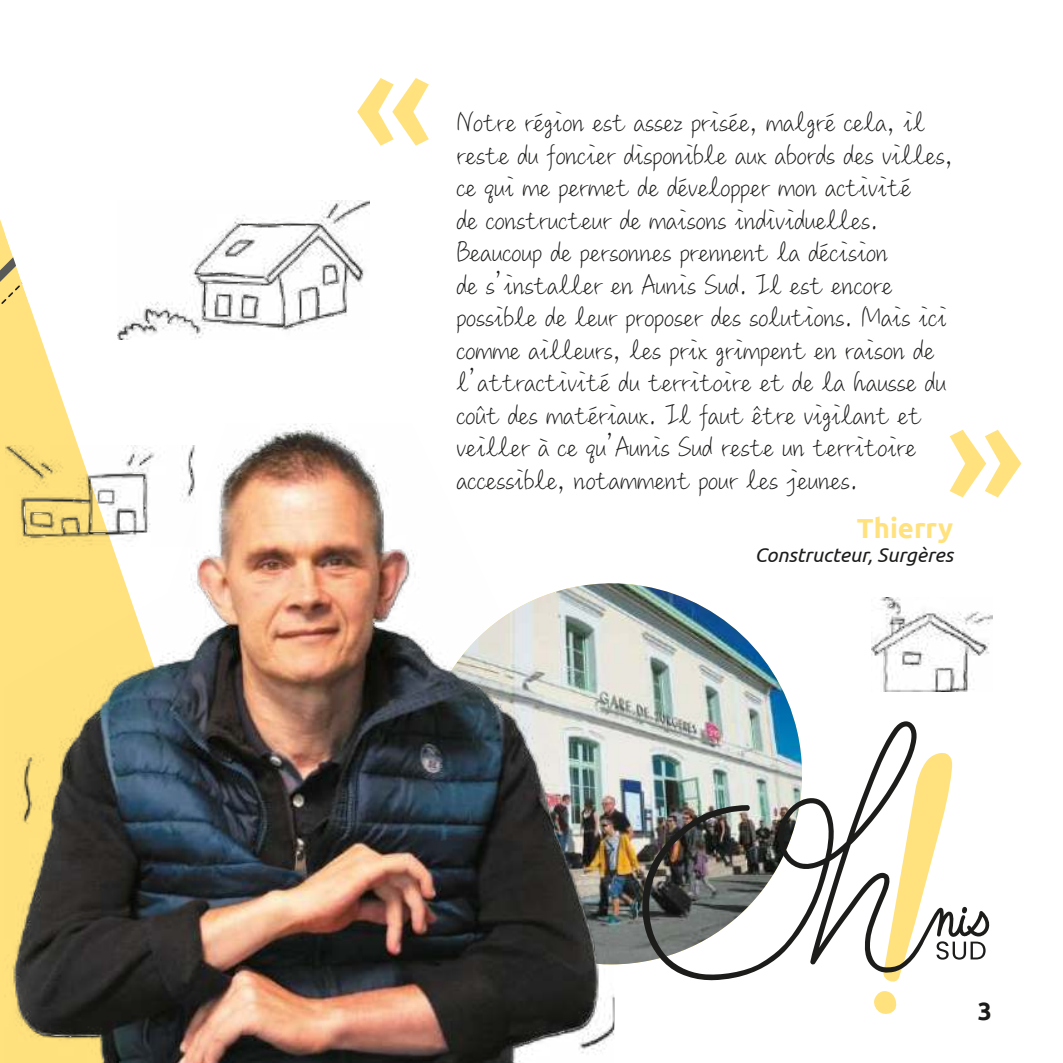
<style>
.page{position:relative;width:1063px;height:1063px;background:#fff}
.page>*{position:absolute;margin:0;border:0;box-sizing:border-box;transform-origin:0 0}
.t1{font:30px/32.5px "M Ling Wai Medium SC";color:#1c1c1b}
.t2{font:700 27.5px "Ubuntu";color:#ffe27e}
.t3{font:700 25px "Ubuntu";color:#1c1c1b}
.t4{font:italic 20px "Ubuntu";color:#1c1c1b}
</style>
<div class="page">
<svg style="left:0;top:326px;width:118px;height:737px"></svg>
<img style="left:614px;top:583px;width:181px;height:381px">
<svg style="left:874px;top:991px;width:23px;height:23px"></svg>
<img style="left:641px;top:721px;width:349px;height:261px">
<img style="left:118px;top:200px;width:251px;height:140px">
<img style="left:872px;top:598px;width:120px;height:94px">
<svg style="left:357px;top:78px;width:72px;height:68px"></svg>
<svg style="left:950px;top:430px;width:71px;height:67px"></svg>
<svg style="left:0;top:219px;width:78px;height:562px"></svg>
<img style="left:4px;top:423px;width:610px;height:640px">
<p class="t1" style="left:456px;top:104px;width:498px">Notre région est assez prisée, malgré cela, il reste du foncier disponible aux abords des villes, ce qui me permet de développer mon activité<br>de constructeur de maisons individuelles.<br>Beaucoup de personnes prennent la décision<br>de s’installer en Aunis Sud. Il est encore possible de leur proposer des solutions. Mais ici comme ailleurs, les prix grimpent en raison de l’attractivité du territoire et de la hausse du coût des matériaux. Il faut être vigilant et veiller à ce qu’Aunis Sud reste un territoire accessible, notamment pour les jeunes.</p>
<p class="t2" style="left:857px;top:516px;width:98px">Thierry</p>
<p class="t4" style="left:755px;top:547px;width:200px">Constructeur, Surgères</p>
<p class="t3" style="left:978px;top:1000px;width:16px">3</p>
</div>
